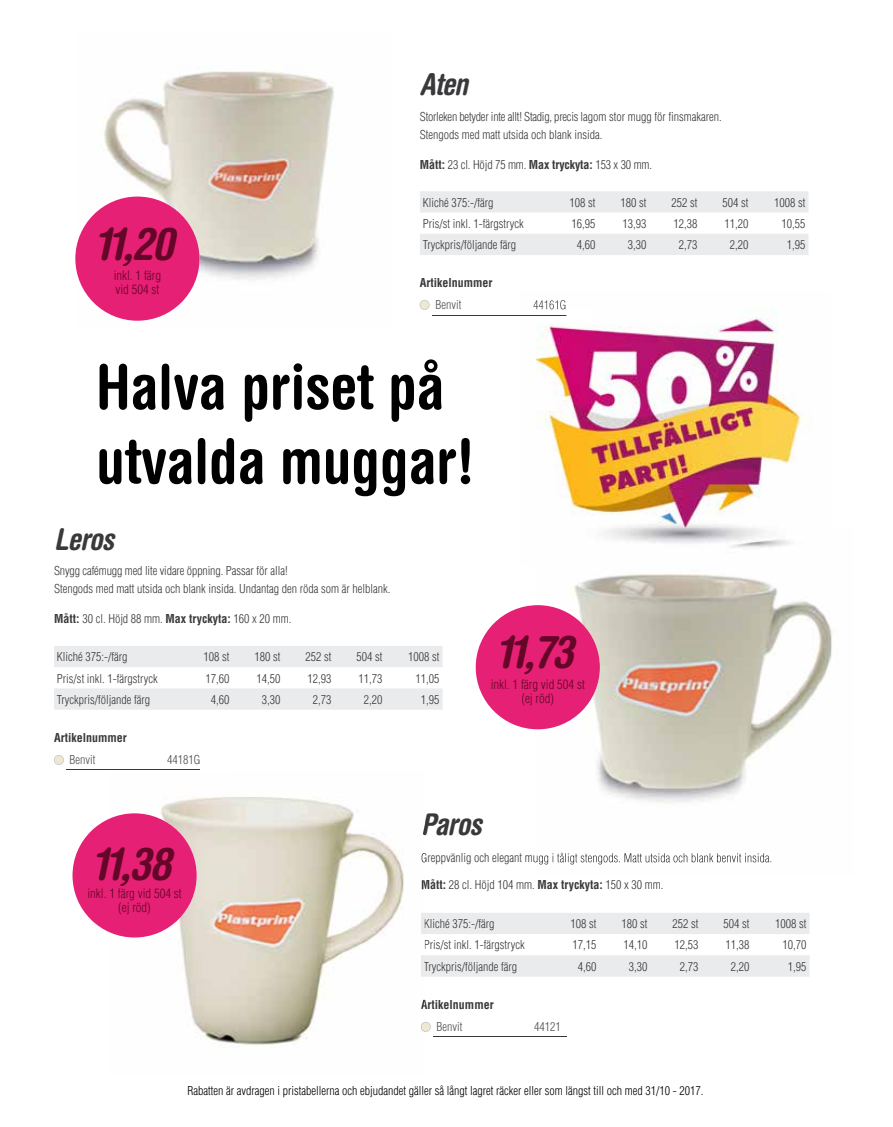
<style>
.page{position:relative;width:893px;height:1127px;background:#fff}
.page>*{position:absolute;margin:0;border:0;box-sizing:border-box;transform-origin:0 0}
.t1{font:700 condensed 61.95px/74.4px "Helvetica Rounded LT Std";color:#000}
.t2{font:italic 700 condensed 45px "Helvetica Rounded";letter-spacing:-.03em;color:#640627}
.t3{font:italic 700 condensed 30px "Helvetica Rounded";letter-spacing:-.02em;color:#39383a}
.t4{font:300 condensed 12.75px/14.2px "Helvetica";color:#640627;text-align:center}
.t5{font:300 condensed 12px/18px "Helvetica";color:#39383a}
.t6{font:300 condensed 12px "Helvetica";color:#000}
.t7{font:700 condensed 12px "Helvetica";color:#39383a}
.t8{font:300 condensed 12px "Helvetica";color:#505052}
.s1{font-weight:700}
</style>
<div class="page">
<hr style="left:433px;top:1036px;width:98px;height:1px;background:#39383a">
<hr style="left:531px;top:1036px;width:56px;height:1px;background:#39383a">
<div style="left:567px;top:1031px;width:28px;height:10px;background:#fff"></div>
<img style="left:110px;top:797px;width:315px;height:250px">
<svg style="left:421px;top:1000px;width:4px;height:9px"></svg>
<svg style="left:421px;top:913px;width:389px;height:63px"></svg>
<img style="left:423px;top:813px;width:2px;height:22px">
<svg style="left:421px;top:853px;width:4px;height:11px"></svg>
<svg style="left:422px;top:879px;width:3px;height:10px"></svg>
<svg style="left:421px;top:1022px;width:10px;height:10px"></svg>
<hr style="left:67px;top:770px;width:97px;height:1px;background:#39383a">
<hr style="left:164px;top:770px;width:56px;height:1px;background:#39383a">
<svg style="left:54px;top:646px;width:389px;height:64px"></svg>
<div style="left:200px;top:764px;width:28px;height:10px;background:#fff"></div>
<svg style="left:54px;top:755px;width:10px;height:10px"></svg>
<img style="left:536px;top:574px;width:297px;height:291px">
<img style="left:536px;top:853px;width:235px;height:11px">
<img style="left:77px;top:71px;width:257px;height:250px">
<svg style="left:250px;top:204px;width:9px;height:10px"></svg>
<div style="left:75px;top:197px;width:124px;height:124px;background:#e62074;border-radius:50%"></div>
<svg style="left:420px;top:300px;width:9px;height:10px"></svg>
<hr style="left:432px;top:315px;width:98px;height:1px;background:#39383a">
<svg style="left:420px;top:191px;width:388px;height:64px"></svg>
<div style="left:476px;top:605px;width:124px;height:124px;background:#e62074;border-radius:50%"></div>
<div style="left:73px;top:813px;width:124px;height:124px;background:#e62074;border-radius:50%"></div>
<img style="left:535px;top:301px;width:275px;height:227px">
<img style="left:530px;top:315px;width:36px;height:1px">
<img style="left:533px;top:300px;width:32px;height:9px">
<img style="left:566px;top:310px;width:28px;height:10px">
<h2 class="t2" style="left:95px;top:216px;width:80px">11,20</h2>
<p class="t4" style="left:114px;top:268px;width:49px;text-align:left">inkl. 1 färg vid 504 st</p>
<h3 class="t3" style="left:420px;top:66px;width:50px">Aten</h3>
<p class="t5" style="left:420px;top:107px;width:303px">Storleken betyder inte allt! Stadig, precis lagom stor mugg för finsmakaren.<br>Stengods med matt utsida och blank insida.</p>
<p class="t5" style="left:420px;top:155px;width:234px"><span class="s1">Mått:</span> 23 cl. Höjd 75 mm. <span class="s1">Max tryckyta:</span> 153 x 30 mm.</p>
<p class="t5" style="left:423px;top:193px;width:72px">Kliché 375:-/färg</p>
<p class="t5" style="left:569px;top:193px;width:27px">108 st</p>
<p class="t5" style="left:620px;top:193px;width:27px">180 st</p>
<p class="t5" style="left:671px;top:193px;width:27px">252 st</p>
<p class="t5" style="left:722px;top:193px;width:27px">504 st</p>
<p class="t5" style="left:774px;top:193px;width:33px">1008 st</p>
<p class="t5" style="left:423px;top:214px;width:102px">Pris/st inkl. 1-färgstryck</p>
<p class="t5" style="left:572px;top:214px;width:25px">16,95</p>
<p class="t5" style="left:623px;top:214px;width:25px">13,93</p>
<p class="t5" style="left:674px;top:214px;width:25px">12,38</p>
<p class="t5" style="left:725px;top:214px;width:25px">11,20</p>
<p class="t5" style="left:782px;top:214px;width:25px">10,55</p>
<p class="t5" style="left:423px;top:236px;width:95px">Tryckpris/följande färg</p>
<p class="t5" style="left:577px;top:236px;width:20px">4,60</p>
<p class="t5" style="left:628px;top:236px;width:20px">3,30</p>
<p class="t5" style="left:679px;top:236px;width:20px">2,73</p>
<p class="t5" style="left:730px;top:236px;width:20px">2,20</p>
<p class="t5" style="left:787px;top:236px;width:20px">1,95</p>
<p class="t7" style="left:420px;top:275px;width:74px">Artikelnummer</p>
<p class="t8" style="left:435px;top:297px;width:27px">Benvit</p>
<h1 class="t1" style="left:96px;top:349px;width:379px">Halva priset på utvalda muggar!</h1>
<h3 class="t3" style="left:54px;top:521px;width:62px">Leros</h3>
<p class="t5" style="left:54px;top:562px;width:338px">Snygg cafémugg med lite vidare öppning. Passar för alla!<br>Stengods med matt utsida och blank insida. Undantag den röda som är helblank.</p>
<p class="t5" style="left:54px;top:610px;width:239px"><span class="s1">Mått:</span> 30 cl. Höjd 88 mm. <span class="s1">Max tryckyta:</span> 160 x 20 mm.</p>
<p class="t5" style="left:57px;top:648px;width:72px">Kliché 375:-/färg</p>
<p class="t5" style="left:204px;top:648px;width:27px">108 st</p>
<p class="t5" style="left:255px;top:648px;width:27px">180 st</p>
<p class="t5" style="left:306px;top:648px;width:27px">252 st</p>
<p class="t5" style="left:357px;top:648px;width:27px">504 st</p>
<p class="t5" style="left:408px;top:648px;width:33px">1008 st</p>
<p class="t5" style="left:57px;top:669px;width:102px">Pris/st inkl. 1-färgstryck</p>
<p class="t5" style="left:206px;top:669px;width:25px">17,60</p>
<p class="t5" style="left:257px;top:669px;width:25px">14,50</p>
<p class="t5" style="left:308px;top:669px;width:25px">12,93</p>
<p class="t5" style="left:359px;top:669px;width:25px">11,73</p>
<p class="t5" style="left:416px;top:669px;width:25px">11,05</p>
<p class="t5" style="left:57px;top:690px;width:95px">Tryckpris/följande färg</p>
<p class="t5" style="left:211px;top:690px;width:20px">4,60</p>
<p class="t5" style="left:262px;top:690px;width:20px">3,30</p>
<p class="t5" style="left:313px;top:690px;width:20px">2,73</p>
<p class="t5" style="left:364px;top:690px;width:20px">2,20</p>
<p class="t5" style="left:421px;top:690px;width:20px">1,95</p>
<p class="t7" style="left:54px;top:730px;width:74px">Artikelnummer</p>
<p class="t8" style="left:70px;top:752px;width:27px">Benvit</p>
<p class="t8" style="left:167px;top:752px;width:35px">44181G</p>
<h2 class="t2" style="left:496px;top:625px;width:78px">11,73</h2>
<p class="t4" style="left:491px;top:677px;width:96px">inkl. 1 färg vid 504 st (ej röd)</p>
<h3 class="t3" style="left:421px;top:806px;width:62px">Paros</h3>
<h2 class="t2" style="left:92px;top:836px;width:80px">11,38</h2>
<p class="t4" style="left:87px;top:886px;width:96px">inkl. 1 färg vid 504 st (ej röd)</p>
<p class="t5" style="left:421px;top:876px;width:244px"><span class="s1">Mått:</span> 28 cl. Höjd 104 mm. <span class="s1">Max tryckyta:</span> 150 x 30 mm.</p>
<p class="t5" style="left:424px;top:915px;width:72px">Kliché 375:-/färg</p>
<p class="t5" style="left:571px;top:915px;width:27px">108 st</p>
<p class="t5" style="left:622px;top:915px;width:27px">180 st</p>
<p class="t5" style="left:673px;top:915px;width:27px">252 st</p>
<p class="t5" style="left:724px;top:915px;width:27px">504 st</p>
<p class="t5" style="left:775px;top:915px;width:33px">1008 st</p>
<p class="t5" style="left:424px;top:936px;width:102px">Pris/st inkl. 1-färgstryck</p>
<p class="t5" style="left:573px;top:936px;width:25px">17,15</p>
<p class="t5" style="left:624px;top:936px;width:25px">14,10</p>
<p class="t5" style="left:675px;top:936px;width:25px">12,53</p>
<p class="t5" style="left:726px;top:936px;width:25px">11,38</p>
<p class="t5" style="left:783px;top:936px;width:25px">10,70</p>
<p class="t5" style="left:424px;top:957px;width:95px">Tryckpris/följande färg</p>
<p class="t5" style="left:578px;top:957px;width:20px">4,60</p>
<p class="t5" style="left:629px;top:957px;width:20px">3,30</p>
<p class="t5" style="left:680px;top:957px;width:20px">2,73</p>
<p class="t5" style="left:731px;top:957px;width:20px">2,20</p>
<p class="t5" style="left:788px;top:957px;width:20px">1,95</p>
<p class="t7" style="left:421px;top:997px;width:74px">Artikelnummer</p>
<p class="t8" style="left:436px;top:1019px;width:27px">Benvit</p>
<p class="t8" style="left:534px;top:1019px;width:28px">44121</p>
<p class="t6" style="left:188px;top:1083px;width:517px">Rabatten är avdragen i pristabellerna och ebjudandet gäller så långt lagret räcker eller som längst till och med 31/10 - 2017.</p>
</div>
